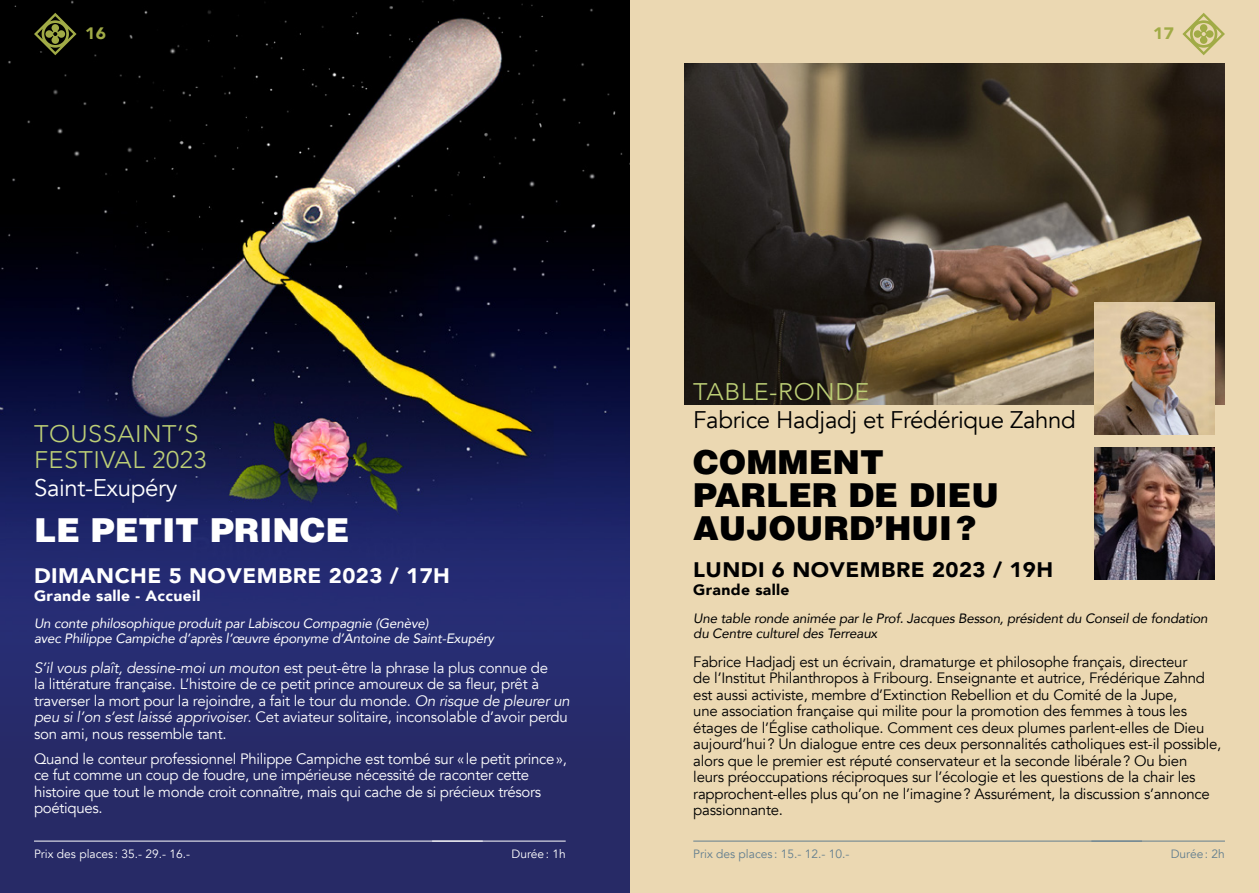
<style>
.page{position:relative;width:1259px;height:893px;background:#fff}
.page>*{position:absolute;margin:0;border:0;box-sizing:border-box;transform-origin:0 0}
.t1{font:900 33px/33px "Helvetica LT Std";color:#000}
.t2{font:900 33px "Helvetica LT Std";color:#fff}
.t3{font:300 24px/25.5px "Avenir";letter-spacing:.02em;color:#bdcf76;scale:1.05 1}
.t4{font:24px "Avenir";letter-spacing:-.015em;color:#000}
.t5{font:24px "Avenir";letter-spacing:-.015em;color:#fff}
.t6{font:900 21px "Avenir";letter-spacing:.02em;color:#fff;scale:1.05 1}
.t7{font:900 21px "Avenir";letter-spacing:.02em;color:#000;scale:1.05 1}
.t8{font:900 16.5px "Avenir";color:#a1ab46;scale:1.05 1}
.t9{font:15px/16.5px "Avenir";letter-spacing:-.015em;color:#000}
.t10{font:15px/16.5px "Avenir";letter-spacing:-.02em;color:#fff}
.t11{font:900 15px "Avenir";letter-spacing:.02em;color:#fff;scale:1.05 1}
.t12{font:900 15px "Avenir";letter-spacing:.02em;color:#000;scale:1.05 1}
.t13{font:italic 13.5px/15px "Avenir";letter-spacing:-.015em;color:#fff}
.t14{font:italic 13.5px/15px "Avenir";letter-spacing:-.015em;color:#000}
.t15{font:12px "Avenir";color:#627e8f}
.t16{font:12px "Avenir";color:#fff}
.s1{font-style:italic}
</style>
<div class="page">
<div style="left:629px;top:0;width:630px;height:893px;background:#ebd8b2"></div>
<div style="left:0;top:0;width:629px;height:893px;background:#272a66"></div>
<img style="left:0;top:0;width:629px;height:670px">
<img style="left:685px;top:64px;width:540px;height:341px">
<img style="left:1094px;top:448px;width:120px;height:132px">
<img style="left:1094px;top:302px;width:120px;height:132px">
<svg style="left:1182px;top:13px;width:43px;height:42px"></svg>
<svg style="left:34px;top:13px;width:43px;height:42px;background:#383b18"></svg>
<hr style="left:1091px;top:841px;width:134px;height:1px;background:#627e8f">
<hr style="left:693px;top:841px;width:449px;height:1px;background:#627e8f">
<hr style="left:432px;top:841px;width:134px;height:1px;background:#fff">
<hr style="left:34px;top:841px;width:449px;height:1px;background:#fff">
<p class="t8" style="left:85px;top:20px;width:21px">16</p>
<p class="t8" style="left:1153px;top:20px;width:21px">17</p>
<h2 class="t3" style="left:34px;top:421px;width:166px">TOUSSAINT’S<br>FESTIVAL 2023</h2>
<h2 class="t5" style="left:34px;top:473px;width:145px">Saint-Exupéry</h2>
<h1 class="t2" style="left:34px;top:508px;width:317px">LE PETIT PRINCE</h1>
<h3 class="t6" style="left:34px;top:557px;width:398px">DIMANCHE 5 NOVEMBRE 2023 / 17H</h3>
<p class="t11" style="left:34px;top:582px;width:160px">Grande salle - Accueil</p>
<p class="t13" style="left:34px;top:616px;width:461px">Un conte philosophique produit par Labiscou Compagnie (Genève)<br>avec Philippe Campiche d’après l’œuvre éponyme d’Antoine de Saint-Exupéry</p>
<p class="t10" style="left:34px;top:659px;width:537px"><span class="s1">S’il vous plaît, dessine-moi un mouton</span> est peut-être la phrase la plus connue de<br>la littérature française. L’histoire de ce petit prince amoureux de sa fleur, prêt à traverser la mort pour la rejoindre, a fait le tour du monde. <span class="s1">On risque de pleurer un peu si l’on s’est laissé apprivoiser</span>. Cet aviateur solitaire, inconsolable d’avoir perdu son ami, nous ressemble tant.</p>
<p class="t10" style="left:34px;top:750px;width:534px">Quand le conteur professionnel Philippe Campiche est tombé sur «le petit prince», ce fut comme un coup de foudre, une impérieuse nécessité de raconter cette histoire que tout le monde croit connaître, mais qui cache de si précieux trésors poétiques.</p>
<p class="t16" style="left:34px;top:847px;width:158px">Prix des places : 35.- 29.- 16.-</p>
<p class="t16" style="left:511px;top:847px;width:56px">Durée: 1h</p>
<h2 class="t3" style="left:693px;top:379px;width:169px">TABLE-RONDE</h2>
<h2 class="t4" style="left:693px;top:406px;width:384px">Fabrice Hadjadj et Frédérique Zahnd</h2>
<h1 class="t1" style="left:693px;top:445px;width:307px">COMMENT<br>PARLER DE DIEU<br>AUJOURD’HUI?</h1>
<h3 class="t7" style="left:693px;top:552px;width:344px">LUNDI 6 NOVEMBRE 2023 / 19H</h3>
<p class="t12" style="left:693px;top:577px;width:93px">Grande salle</p>
<p class="t14" style="left:693px;top:610px;width:516px">Une table ronde animée par le Prof. Jacques Besson, président du Conseil de fondation du Centre culturel des Terreaux</p>
<p class="t9" style="left:693px;top:654px;width:529px">Fabrice Hadjadj est un écrivain, dramaturge et philosophe français, directeur<br>de l’Institut Philanthropos à Fribourg. Enseignante et autrice, Frédérique Zahnd est aussi activiste, membre d’Extinction Rebellion et du Comité de la Jupe,<br>une association française qui milite pour la promotion des femmes à tous les étages de l’Église catholique. Comment ces deux plumes parlent-elles de Dieu aujourd’hui? Un dialogue entre ces deux personnalités catholiques est-il possible, alors que le premier est réputé conservateur et la seconde libérale? Ou bien leurs préoccupations réciproques sur l’écologie et les questions de la chair les rapprochent-elles plus qu’on ne l’imagine? Assurément, la discussion s’annonce passionnante.</p>
<p class="t15" style="left:693px;top:847px;width:158px">Prix des places : 15.- 12.- 10.-</p>
<p class="t15" style="left:1170px;top:847px;width:56px">Durée: 2h</p>
</div>
